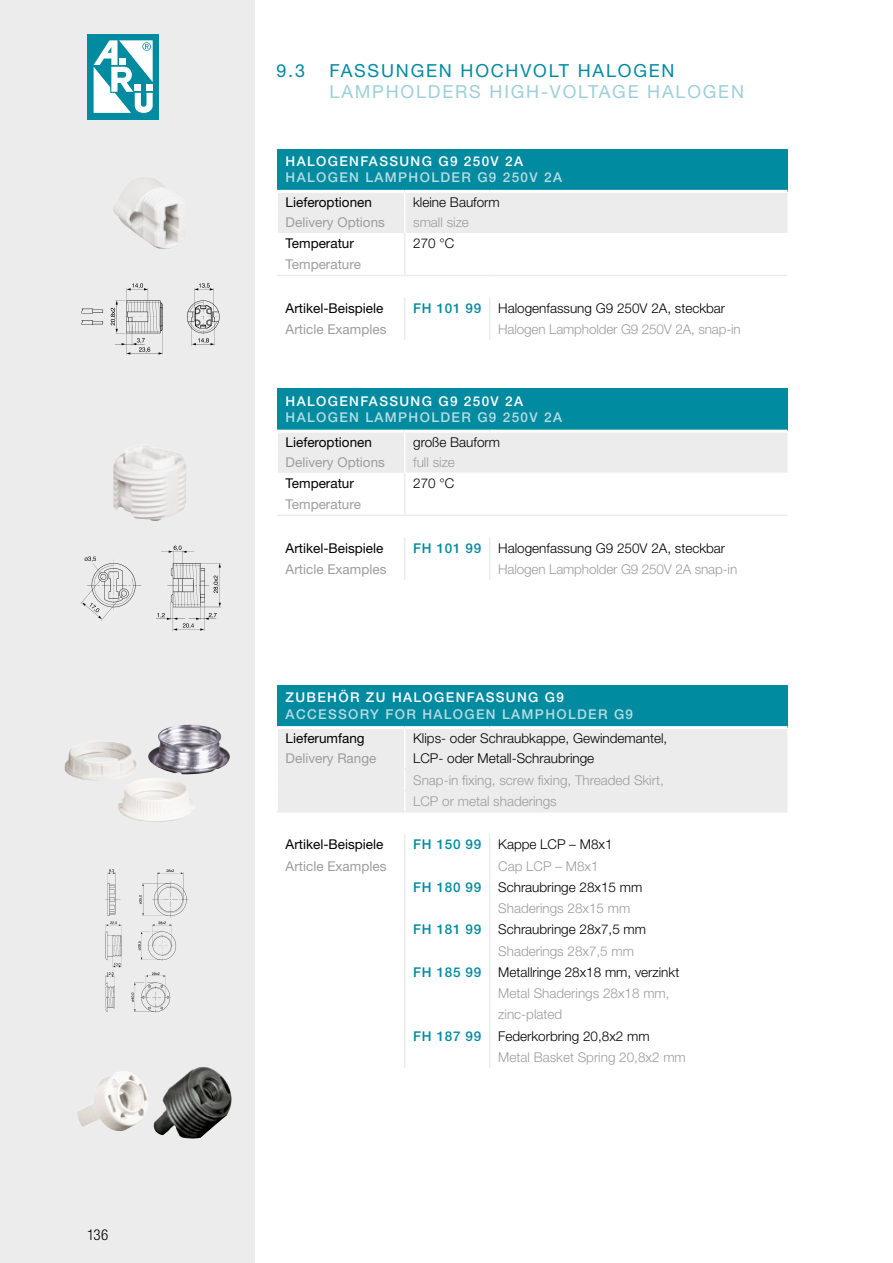
<style>
.page{position:relative;width:893px;height:1263px;background:#fff}
.page>*{position:absolute;margin:0;border:0;box-sizing:border-box;transform-origin:0 0}
.t1{font:18px "Helvetica Neue LT Std";letter-spacing:.1em;color:#9dcfd9}
.t2{font:18px "Helvetica Neue LT Std";letter-spacing:.1em;color:#008ba0}
.t3{font:300 condensed 15px "Helvetica Neue LT Std";color:#000}
.t4{font:300 13.5px "Helvetica Neue LT Std";color:#000}
.t5{font:300 13.5px/21.3px "Helvetica Neue LT Std";color:#9c9d9d}
.t6{font:13.5px "Helvetica Neue LT Std";color:#000}
.t7{font:13.5px "Helvetica Neue LT Std";color:#9c9d9d}
.t8{font:500 13.5px "Helvetica Neue LT Std";letter-spacing:.1em;color:#b8dbe3}
.t9{font:500 13.5px "Helvetica Neue LT Std";letter-spacing:.1em;color:#fff}
.t10{font:500 13.5px "Helvetica Neue LT Std";letter-spacing:.05em;color:#008ba0}
</style>
<div class="page">
<div style="left:0;top:0;width:255px;height:1263px;background:#ececed"></div>
<img style="left:113px;top:177px;width:72px;height:72px">
<img style="left:113px;top:446px;width:73px;height:75px">
<img style="left:64px;top:725px;width:166px;height:56px">
<img style="left:117px;top:778px;width:78px;height:44px">
<img style="left:153px;top:1066px;width:79px;height:72px">
<img style="left:77px;top:1071px;width:71px;height:60px">
<img style="left:81px;top:283px;width:139px;height:71px">
<img style="left:80px;top:545px;width:141px;height:86px">
<img style="left:105px;top:921px;width:72px;height:46px">
<img style="left:105px;top:972px;width:65px;height:40px">
<img style="left:105px;top:869px;width:83px;height:49px">
<div style="left:277px;top:149px;width:510px;height:42px;background:#008ba0"></div>
<hr style="left:276px;top:190px;width:129px;height:3px;background:#fff">
<hr style="left:405px;top:190px;width:85px;height:3px;background:#fff">
<hr style="left:490px;top:190px;width:297px;height:3px;background:#fff">
<svg style="left:278px;top:191px;width:509px;height:84px"></svg>
<hr style="left:277px;top:275px;width:128px;height:1px;background:#ececed">
<hr style="left:405px;top:275px;width:85px;height:1px;background:#ececed">
<hr style="left:490px;top:275px;width:297px;height:1px;background:#ececed">
<svg style="left:404px;top:298px;width:1px;height:42px"></svg>
<svg style="left:489px;top:298px;width:1px;height:42px"></svg>
<div style="left:277px;top:389px;width:510px;height:42px;background:#008ba0"></div>
<hr style="left:276px;top:430px;width:129px;height:3px;background:#fff">
<hr style="left:405px;top:430px;width:85px;height:3px;background:#fff">
<hr style="left:490px;top:430px;width:297px;height:3px;background:#fff">
<svg style="left:278px;top:433px;width:509px;height:82px"></svg>
<hr style="left:277px;top:515px;width:128px;height:1px;background:#ececed">
<hr style="left:405px;top:515px;width:85px;height:1px;background:#ececed">
<hr style="left:490px;top:515px;width:297px;height:1px;background:#ececed">
<svg style="left:404px;top:537px;width:1px;height:43px"></svg>
<svg style="left:489px;top:537px;width:1px;height:43px"></svg>
<div style="left:277px;top:685px;width:510px;height:43px;background:#008ba0"></div>
<div style="left:278px;top:729px;width:509px;height:82px;background:#ececed"></div>
<hr style="left:276px;top:726px;width:129px;height:3px;background:#fff">
<hr style="left:405px;top:726px;width:85px;height:3px;background:#fff">
<hr style="left:490px;top:726px;width:297px;height:3px;background:#fff">
<hr style="left:278px;top:768px;width:127px;height:2px;background:#ececed">
<hr style="left:278px;top:790px;width:127px;height:1px;background:#ececed">
<hr style="left:405px;top:768px;width:85px;height:2px;background:#ececed">
<hr style="left:490px;top:768px;width:297px;height:2px;background:#ececed">
<hr style="left:405px;top:790px;width:85px;height:1px;background:#ececed">
<hr style="left:490px;top:790px;width:297px;height:1px;background:#ececed">
<hr style="left:276px;top:811px;width:129px;height:1px;background:#ececed">
<hr style="left:405px;top:811px;width:85px;height:1px;background:#ececed">
<hr style="left:490px;top:811px;width:297px;height:1px;background:#ececed">
<svg style="left:404px;top:834px;width:1px;height:234px"></svg>
<svg style="left:489px;top:834px;width:1px;height:234px"></svg>
<div style="left:87px;top:34px;width:72px;height:85px;background:#008ba0"></div>
<svg style="left:94px;top:40px;width:59px;height:73px"></svg>
<p class="t3" style="left:87px;top:1226px;width:23px">136</p>
<h1 class="t2" style="left:276px;top:59px;width:30px">9.3</h1>
<h1 class="t2" style="left:330px;top:59px;width:347px">FASSUNGEN HOCHVOLT HALOGEN</h1>
<h1 class="t1" style="left:330px;top:81px;width:416px">LAMPHOLDERS HIGH-VOLTAGE HALOGEN</h1>
<p class="t9" style="left:286px;top:153px;width:239px">HALOGENFASSUNG G9 250V 2A</p>
<p class="t8" style="left:286px;top:169px;width:278px">HALOGEN LAMPHOLDER G9 250V 2A</p>
<p class="t6" style="left:286px;top:194px;width:88px">Lieferoptionen</p>
<p class="t4" style="left:413px;top:194px;width:88px">kleine Bauform</p>
<p class="t7" style="left:286px;top:214px;width:101px">Delivery Options</p>
<p class="t5" style="left:413px;top:211px;width:57px">small size</p>
<p class="t6" style="left:286px;top:236px;width:70px">Temperatur</p>
<p class="t4" style="left:413px;top:235px;width:43px">270 °C</p>
<p class="t7" style="left:286px;top:256px;width:77px">Temperature</p>
<p class="t6" style="left:286px;top:300px;width:99px">Artikel-Beispiele</p>
<p class="t10" style="left:413px;top:300px;width:70px">FH 101 99</p>
<p class="t4" style="left:498px;top:300px;width:228px">Halogenfassung G9 250V 2A, steckbar</p>
<p class="t7" style="left:286px;top:322px;width:102px">Article Examples</p>
<p class="t5" style="left:498px;top:319px;width:244px">Halogen Lampholder G9 250V 2A, snap-in</p>
<p class="t9" style="left:286px;top:393px;width:239px">HALOGENFASSUNG G9 250V 2A</p>
<p class="t8" style="left:286px;top:409px;width:278px">HALOGEN LAMPHOLDER G9 250V 2A</p>
<p class="t6" style="left:286px;top:434px;width:88px">Lieferoptionen</p>
<p class="t4" style="left:413px;top:434px;width:88px">große Bauform</p>
<p class="t7" style="left:286px;top:454px;width:101px">Delivery Options</p>
<p class="t5" style="left:413px;top:451px;width:43px">full size</p>
<p class="t6" style="left:286px;top:475px;width:70px">Temperatur</p>
<p class="t4" style="left:413px;top:475px;width:43px">270 °C</p>
<p class="t7" style="left:286px;top:496px;width:77px">Temperature</p>
<p class="t6" style="left:286px;top:540px;width:99px">Artikel-Beispiele</p>
<p class="t10" style="left:413px;top:540px;width:70px">FH 101 99</p>
<p class="t4" style="left:498px;top:540px;width:228px">Halogenfassung G9 250V 2A, steckbar</p>
<p class="t7" style="left:286px;top:561px;width:102px">Article Examples</p>
<p class="t5" style="left:498px;top:558px;width:240px">Halogen Lampholder G9 250V 2A snap-in</p>
<p class="t9" style="left:286px;top:689px;width:280px">ZUBEHÖR ZU HALOGENFASSUNG G9</p>
<p class="t8" style="left:286px;top:706px;width:349px">ACCESSORY FOR HALOGEN LAMPHOLDER G9</p>
<p class="t6" style="left:286px;top:730px;width:81px">Lieferumfang</p>
<p class="t4" style="left:413px;top:730px;width:256px">Klips- oder Schraubkappe, Gewindemantel,</p>
<p class="t7" style="left:286px;top:750px;width:92px">Delivery Range</p>
<p class="t4" style="left:413px;top:750px;width:183px">LCP- oder Metall-Schraubringe</p>
<p class="t5" style="left:413px;top:769px;width:252px">Snap-in fixing, screw fixing, Threaded Skirt,<br>LCP or metal shaderings</p>
<p class="t6" style="left:286px;top:836px;width:99px">Artikel-Beispiele</p>
<p class="t10" style="left:413px;top:836px;width:70px">FH 150 99</p>
<p class="t4" style="left:498px;top:836px;width:116px">Kappe LCP – M8x1</p>
<p class="t7" style="left:286px;top:858px;width:102px">Article Examples</p>
<p class="t5" style="left:498px;top:855px;width:102px">Cap LCP – M8x1</p>
<p class="t10" style="left:413px;top:879px;width:70px">FH 180 99</p>
<p class="t4" style="left:498px;top:879px;width:146px">Schraubringe 28x15 mm</p>
<p class="t5" style="left:498px;top:897px;width:134px">Shaderings 28x15 mm</p>
<p class="t10" style="left:413px;top:921px;width:70px">FH 181 99</p>
<p class="t4" style="left:498px;top:921px;width:149px">Schraubringe 28x7,5 mm</p>
<p class="t5" style="left:498px;top:940px;width:137px">Shaderings 28x7,5 mm</p>
<p class="t10" style="left:413px;top:964px;width:70px">FH 185 99</p>
<p class="t4" style="left:498px;top:964px;width:183px">Metallringe 28x18 mm, verzinkt</p>
<p class="t5" style="left:498px;top:983px;width:173px">Metal Shaderings 28x18 mm, zinc-plated</p>
<p class="t10" style="left:413px;top:1028px;width:70px">FH 187 99</p>
<p class="t4" style="left:498px;top:1028px;width:153px">Federkorbring 20,8x2 mm</p>
<p class="t5" style="left:498px;top:1046px;width:189px">Metal Basket Spring 20,8x2 mm</p>
</div>
